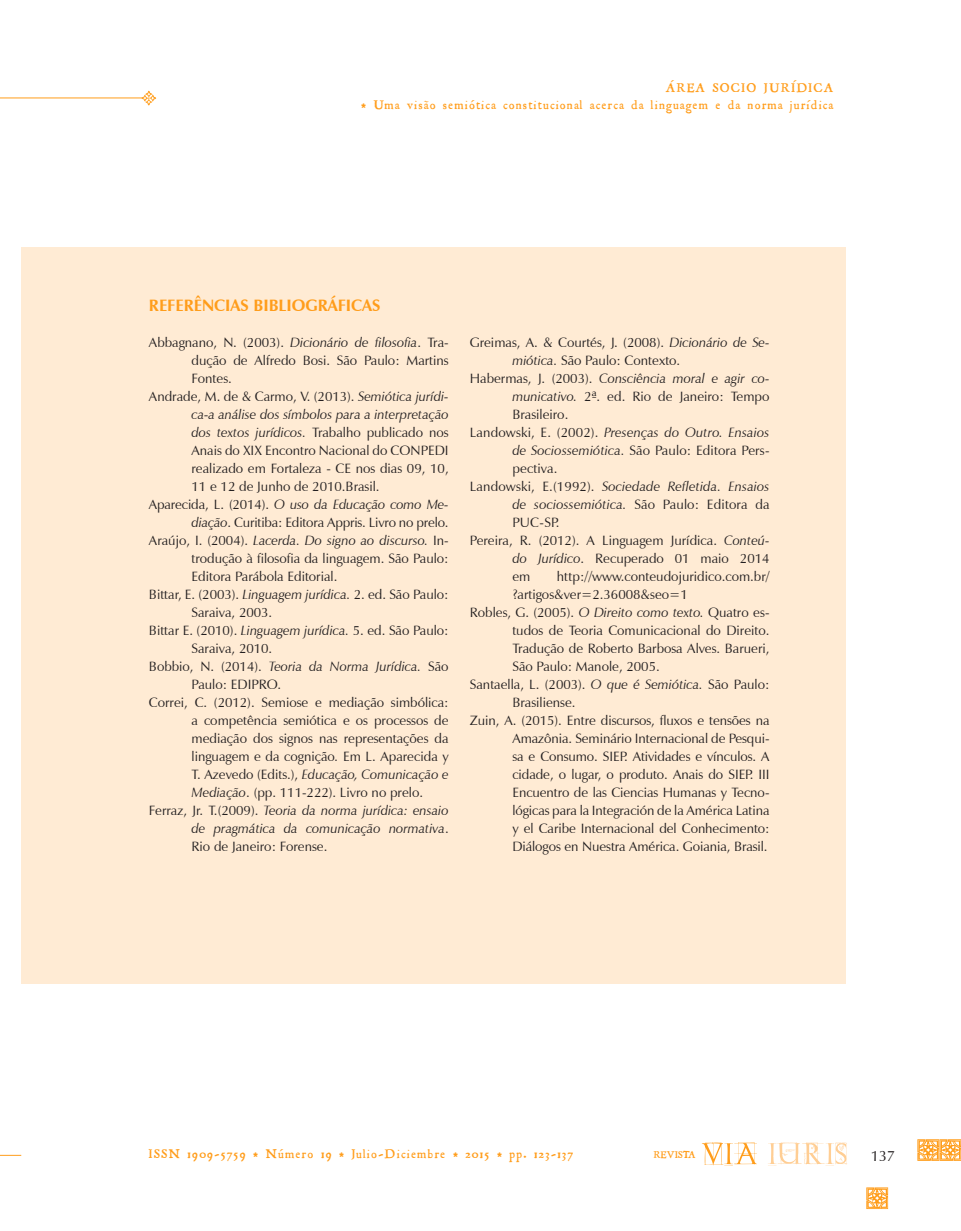
<style>
.page{position:relative;width:961px;height:1231px;background:#fff}
.page>*{position:absolute;margin:0;border:0;box-sizing:border-box;transform-origin:0 0}
.TITULO1{font:700 16.5px "Zapf Humanist 601 BT";color:#ff9d1b}
.t1{font:15px "Zapf Humanist 601 BT";color:#231f20}
.REFERENCIA{font:13.5px/18px "Zapf Humanist 601 BT";color:#231f20;text-align:justify}
.t2{font:13.5px/16.5px "Roman Antique";letter-spacing:.1em;color:#ff9d1b;text-align:right}
.REFERENCIA-2{font:italic 13.5px/18px "Zapf Humanist 601 BT";color:#231f20;text-align:justify}
.t3{font:10.5px "Roman Antique";color:#ff9d1b}
.s1{font-style:italic}
.s2{font-style:normal}
</style>
<div class="page">
<hr style="left:0;top:98px;width:142px;height:1px;background:#ff9d1b">
<svg style="left:141px;top:91px;width:15px;height:14px"></svg>
<svg style="left:0;top:1155px;width:21px;height:1px"></svg>
<svg style="left:768px;top:1142px;width:79px;height:23px"></svg>
<svg style="left:701px;top:1142px;width:55px;height:23px"></svg>
<svg style="left:866px;top:1187px;width:22px;height:22px"></svg>
<svg style="left:917px;top:1139px;width:44px;height:21px"></svg>
<div style="left:21px;top:247px;width:825px;height:736px;background:#ffebd4"></div>
<p class="t2" style="left:361px;top:80px;width:473px">ÁREA SOCIO JURÍDICA<br>* Uma visão semiótica constitucional acerca da linguagem e da norma jurídica</p>
<p class="TITULO1" style="left:149px;top:295px;width:233px">REFERÊNCIAS BIBLIOGRÁFICAS</p>
<p class="REFERENCIA" style="left:191px;top:333px;width:259px;text-indent:-43px">Abbagnano, N. (2003). <span class="s1">Dicionário de filosofia</span>. Tra&shy;dução de Alfredo Bosi. São Paulo: Martins Fontes.</p>
<p class="REFERENCIA" style="left:191px;top:387px;width:259px;text-indent:-43px">Andrade, M. de &amp; Carmo, V. (2013). <span class="s1">Semiótica jurídi&shy;ca-a análise dos símbolos para a interpretação dos textos jurídicos.</span> Trabalho publicado nos Anais do XIX Encontro Nacional do CONPEDI realizado em Fortaleza - CE nos dias 09, 10, 11 e 12 de Junho de 2010.Brasil.</p>
<p class="REFERENCIA" style="left:149px;top:495px;width:301px;text-align:right">Aparecida, L. (2014). <span class="s1">O uso da Educação como Me&shy;diação</span>. Curitiba: Editora Appris. Livro no prelo.</p>
<p class="REFERENCIA" style="left:191px;top:531px;width:259px;text-indent:-43px">Araújo, I. (2004). <span class="s1">Lacerda. Do signo ao discurso.</span> In&shy;trodução à filosofia da linguagem. São Paulo:<br>Editora Parábola Editorial.</p>
<p class="REFERENCIA" style="left:191px;top:585px;width:259px;text-indent:-43px">Bittar, E. (2003). <span class="s1">Linguagem jurídica.</span> 2. ed. São Paulo:<br>Saraiva, 2003.</p>
<p class="REFERENCIA" style="left:191px;top:621px;width:259px;text-indent:-43px">Bittar E. (2010). <span class="s1">Linguagem jurídica.</span> 5. ed. São Paulo:<br>Saraiva, 2010.</p>
<p class="REFERENCIA" style="left:191px;top:657px;width:259px;text-indent:-43px">Bobbio, N. (2014). <span class="s1">Teoria da Norma Jurídica.</span> São<br>Paulo: EDIPRO.</p>
<p class="REFERENCIA" style="left:191px;top:693px;width:259px;text-indent:-43px">Correi, C. (2012). Semiose e mediação simbólica: a competência semiótica e os processos de mediação dos signos nas representações da linguagem e da cognição<span class="s1">.</span> Em L. Aparecida y T. Azevedo (Edits.), <span class="s1">Educação, Comunicação e Mediação</span>. (pp. 111-222). Livro no prelo.</p>
<p class="REFERENCIA-2" style="left:191px;top:801px;width:259px;text-indent:-43px"><span class="s2">Ferraz, Jr. T.(2009).</span> Teoria da norma jurídica: ensaio de pragmática da comunicação normativa<span class="s2">.<br>Rio de Janeiro: Forense.</span></p>
<p class="REFERENCIA" style="left:512px;top:333px;width:259px;text-indent:-43px">Greimas, A. &amp; Courtés, J. (2008). <span class="s1">Dicionário de Se&shy;miótica.</span> São Paulo: Contexto.</p>
<p class="REFERENCIA" style="left:512px;top:369px;width:259px;text-indent:-43px">Habermas, J. (2003). <span class="s1">Consciência moral e agir co&shy;municativo.</span> 2ª. ed. Rio de Janeiro: Tempo Brasileiro.</p>
<p class="REFERENCIA" style="left:512px;top:423px;width:259px;text-indent:-43px">Landowski, E. (2002). <span class="s1">Presenças do Outro. Ensaios de Sociossemiótica.</span> São Paulo: Editora Pers&shy;pectiva.</p>
<p class="REFERENCIA" style="left:512px;top:477px;width:259px;text-indent:-43px">Landowski, E.(1992). <span class="s1">Sociedade Refletida. Ensaios de sociossemiótica.</span> São Paulo: Editora da PUC-SP.</p>
<p class="REFERENCIA" style="left:512px;top:531px;width:259px;text-indent:-43px">Pereira, R. (2012). A Linguagem Jurídica. <span class="s1">Conteú&shy;do Jurídico</span>. Recuperado 01 maio 2014 em</p>
<p class="REFERENCIA" style="left:512px;top:567px;width:259px;text-indent:44px">http://www.conteudojuridico.com.br/ ?artigos&amp;ver=2.36008&amp;seo=1</p>
<p class="REFERENCIA" style="left:512px;top:603px;width:259px;text-indent:-43px">Robles, G. (2005). <span class="s1">O Direito como texto.</span> Quatro es&shy;tudos de Teoria Comunicacional do Direito.<br>Tradução de Roberto Barbosa Alves. Barueri, São Paulo: Manole, 2005.</p>
<p class="REFERENCIA" style="left:512px;top:675px;width:259px;text-indent:-43px">Santaella, L. (2003). <span class="s1">O que é Semiótica.</span> São Paulo:<br>Brasiliense.</p>
<p class="REFERENCIA" style="left:512px;top:711px;width:259px;text-indent:-43px">Zuin, A. (2015). Entre discursos, fluxos e tensões na Amazônia. Seminário Internacional de Pesqui&shy;sa e Consumo. SIEP. Atividades e vínculos. A cidade, o lugar, o produto. Anais do SIEP. III Encuentro de las Ciencias Humanas y Tecno&shy;lógicas para la Integración de la América Latina y el Caribe Internacional del Conhecimento:<br>Diálogos en Nuestra América. Goiania, Brasil.</p>
<p class="t2" style="left:149px;top:1145px;width:426px">ISSN 1909-5759 * Número 19 * Julio-Diciembre * 2015 * pp. 123-137</p>
<p class="t3" style="left:654px;top:1148px;width:43px">REVISTA</p>
<p class="t1" style="left:870px;top:1146px;width:26px">137</p>
</div>
